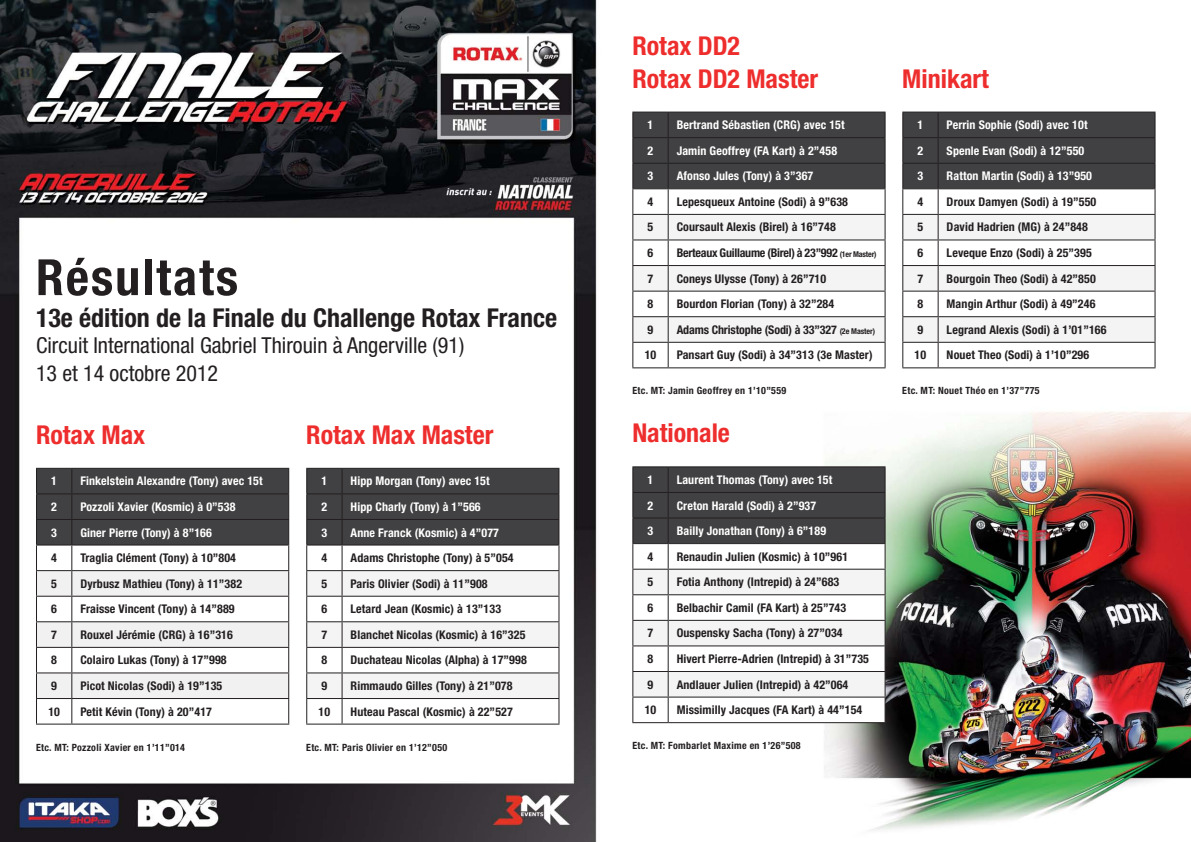
<style>
.page{position:relative;width:1191px;height:842px;background:#fff}
.page>*{position:absolute;margin:0;border:0;box-sizing:border-box;transform-origin:0 0}
.t1{font:700 condensed 50px "Helvetica Neue LT Pro";letter-spacing:.04em;color:#231f20}
.t2{font:700 condensed 26px/33px "Helvetica Neue LT Pro";color:#ee2d2d}
.t3{font:700 condensed 26px "Helvetica Neue LT Pro";color:#231f20}
.t4{font:condensed 22px/28px "Helvetica Neue LT Pro";color:#231f20}
.t5{font:700 condensed 12px "Helvetica Neue LT Pro";letter-spacing:.01em;color:#231f20}
.t6{font:700 condensed 12px "Helvetica Neue LT Pro";letter-spacing:.01em;color:#fff}
.t7{font:700 condensed 12px "Helvetica Neue LT Pro";letter-spacing:-.02em;color:#231f20}
.t8{font:700 condensed 12px "Helvetica Neue LT Pro";letter-spacing:-.01em;color:#231f20}
.t9{font:700 condensed 10px "Helvetica Neue LT Pro";letter-spacing:.03em;color:#231f20}
.s1{font-size:8px}
</style>
<div class="page">
<img style="left:0;top:0;width:1191px;height:842px">
<hr style="left:36px;top:724px;width:36px;height:1px;background:#231f20">
<hr style="left:72px;top:724px;width:217px;height:1px;background:#231f20">
<svg style="left:36px;top:468px;width:253px;height:256px"></svg>
<hr style="left:72px;top:544px;width:217px;height:1px;background:#231f20">
<hr style="left:306px;top:724px;width:36px;height:1px;background:#231f20">
<hr style="left:342px;top:724px;width:217px;height:1px;background:#231f20">
<svg style="left:306px;top:468px;width:253px;height:256px"></svg>
<hr style="left:342px;top:544px;width:217px;height:1px;background:#231f20">
<hr style="left:632px;top:367px;width:36px;height:1px;background:#231f20">
<hr style="left:668px;top:367px;width:217px;height:1px;background:#231f20">
<svg style="left:632px;top:112px;width:253px;height:255px"></svg>
<hr style="left:668px;top:188px;width:217px;height:1px;background:#231f20">
<hr style="left:632px;top:722px;width:36px;height:1px;background:#231f20">
<hr style="left:668px;top:722px;width:217px;height:1px;background:#231f20">
<hr style="left:632px;top:466px;width:36px;height:1px;background:#231f20">
<hr style="left:668px;top:466px;width:217px;height:1px;background:#231f20">
<svg style="left:632px;top:467px;width:253px;height:255px"></svg>
<hr style="left:668px;top:543px;width:217px;height:1px;background:#231f20">
<hr style="left:902px;top:367px;width:36px;height:1px;background:#231f20">
<hr style="left:938px;top:367px;width:217px;height:1px;background:#231f20">
<svg style="left:902px;top:112px;width:253px;height:255px"></svg>
<hr style="left:938px;top:188px;width:217px;height:1px;background:#231f20">
<h1 class="t1" style="left:36px;top:247px;width:203px">Résultats</h1>
<h2 class="t3" style="left:36px;top:302px;width:522px">13e édition de la Finale du Challenge Rotax France</h2>
<h3 class="t4" style="left:36px;top:331px;width:430px">Circuit International Gabriel Thirouin à Angerville (91)<br>13 et 14 octobre 2012</h3>
<h2 class="t2" style="left:36px;top:418px;width:111px">Rotax Max</h2>
<p class="t6" style="left:51px;top:474px;width:7px">1</p>
<p class="t6" style="left:80px;top:474px;width:184px">Finkelstein Alexandre (Tony) avec 15t</p>
<p class="t6" style="left:51px;top:499px;width:7px">2</p>
<p class="t6" style="left:80px;top:499px;width:157px">Pozzoli Xavier (Kosmic) à 0”538</p>
<p class="t6" style="left:51px;top:525px;width:7px">3</p>
<p class="t6" style="left:80px;top:525px;width:133px">Giner Pierre (Tony) à 8”166</p>
<p class="t5" style="left:51px;top:551px;width:7px">4</p>
<p class="t5" style="left:80px;top:551px;width:157px">Traglia Clément (Tony) à 10”804</p>
<p class="t5" style="left:51px;top:576px;width:7px">5</p>
<p class="t5" style="left:80px;top:576px;width:163px">Dyrbusz Mathieu (Tony) à 11”382</p>
<p class="t5" style="left:51px;top:602px;width:7px">6</p>
<p class="t5" style="left:80px;top:602px;width:156px">Fraisse Vincent (Tony) à 14”889</p>
<p class="t5" style="left:51px;top:627px;width:7px">7</p>
<p class="t5" style="left:80px;top:627px;width:154px">Rouxel Jérémie (CRG) à 16”316</p>
<p class="t5" style="left:51px;top:653px;width:7px">8</p>
<p class="t5" style="left:80px;top:653px;width:148px">Colairo Lukas (Tony) à 17”998</p>
<p class="t5" style="left:51px;top:678px;width:7px">9</p>
<p class="t5" style="left:80px;top:678px;width:144px">Picot Nicolas (Sodi) à 19”135</p>
<p class="t5" style="left:48px;top:704px;width:13px">10</p>
<p class="t5" style="left:80px;top:704px;width:133px">Petit Kévin (Tony) à 20”417</p>
<p class="t9" style="left:36px;top:741px;width:150px">Etc. MT: Pozzoli Xavier en 1’11”014</p>
<h2 class="t2" style="left:306px;top:418px;width:189px">Rotax Max Master</h2>
<p class="t6" style="left:321px;top:474px;width:7px">1</p>
<p class="t6" style="left:350px;top:474px;width:141px">Hipp Morgan (Tony) avec 15t</p>
<p class="t6" style="left:321px;top:499px;width:7px">2</p>
<p class="t6" style="left:350px;top:499px;width:132px">Hipp Charly (Tony) à 1”566</p>
<p class="t6" style="left:321px;top:525px;width:7px">3</p>
<p class="t6" style="left:350px;top:525px;width:150px">Anne Franck (Kosmic) à 4”077</p>
<p class="t5" style="left:321px;top:551px;width:7px">4</p>
<p class="t5" style="left:350px;top:551px;width:165px">Adams Christophe (Tony) à 5”054</p>
<p class="t5" style="left:321px;top:576px;width:7px">5</p>
<p class="t5" style="left:350px;top:576px;width:139px">Paris Olivier (Sodi) à 11”908</p>
<p class="t5" style="left:321px;top:602px;width:7px">6</p>
<p class="t5" style="left:350px;top:602px;width:152px">Letard Jean (Kosmic) à 13”133</p>
<p class="t5" style="left:321px;top:627px;width:7px">7</p>
<p class="t5" style="left:350px;top:627px;width:176px">Blanchet Nicolas (Kosmic) à 16”325</p>
<p class="t5" style="left:321px;top:653px;width:7px">8</p>
<p class="t5" style="left:350px;top:653px;width:178px">Duchateau Nicolas (Alpha) à 17”998</p>
<p class="t5" style="left:321px;top:678px;width:7px">9</p>
<p class="t5" style="left:350px;top:678px;width:163px">Rimmaudo Gilles (Tony) à 21”078</p>
<p class="t5" style="left:318px;top:704px;width:13px">10</p>
<p class="t5" style="left:350px;top:704px;width:164px">Huteau Pascal (Kosmic) à 22”527</p>
<p class="t9" style="left:306px;top:741px;width:142px">Etc. MT: Paris Olivier en 1’12”050</p>
<h2 class="t2" style="left:632px;top:28px;width:187px">Rotax DD2<br>Rotax DD2 Master</h2>
<p class="t6" style="left:647px;top:118px;width:7px">1</p>
<p class="t6" style="left:676px;top:118px;width:169px">Bertrand Sébastien (CRG) avec 15t</p>
<p class="t6" style="left:647px;top:143px;width:7px">2</p>
<p class="t6" style="left:676px;top:143px;width:162px">Jamin Geoffrey (FA Kart) à 2”458</p>
<p class="t6" style="left:647px;top:169px;width:7px">3</p>
<p class="t6" style="left:676px;top:169px;width:138px">Afonso Jules (Tony) à 3”367</p>
<p class="t5" style="left:647px;top:194px;width:7px">4</p>
<p class="t5" style="left:676px;top:194px;width:173px">Lepesqueux Antoine (Sodi) à 9”638</p>
<p class="t5" style="left:647px;top:220px;width:7px">5</p>
<p class="t5" style="left:676px;top:220px;width:161px">Coursault Alexis (Birel) à 16”748</p>
<p class="t5" style="left:647px;top:245px;width:7px">6</p>
<p class="t7" style="left:676px;top:245px;width:201px">Berteaux Guillaume (Birel) à 23”992 <span class="s1">(1er Master)</span></p>
<p class="t5" style="left:647px;top:271px;width:7px">7</p>
<p class="t5" style="left:676px;top:271px;width:151px">Coneys Ulysse (Tony) à 26”710</p>
<p class="t5" style="left:647px;top:297px;width:7px">8</p>
<p class="t5" style="left:676px;top:297px;width:159px">Bourdon Florian (Tony) à 32”284</p>
<p class="t5" style="left:647px;top:322px;width:7px">9</p>
<p class="t8" style="left:676px;top:322px;width:200px">Adams Christophe (Sodi) à 33”327 <span class="s1">(2e Master)</span></p>
<p class="t5" style="left:644px;top:348px;width:13px">10</p>
<p class="t5" style="left:676px;top:348px;width:197px">Pansart Guy (Sodi) à 34”313 (3e Master)</p>
<p class="t9" style="left:632px;top:385px;width:155px">Etc. MT: Jamin Geoffrey en 1’10”559</p>
<h2 class="t2" style="left:632px;top:416px;width:99px">Nationale</h2>
<p class="t6" style="left:647px;top:472px;width:7px">1</p>
<p class="t6" style="left:676px;top:472px;width:157px">Laurent Thomas (Tony) avec 15t</p>
<p class="t6" style="left:647px;top:498px;width:7px">2</p>
<p class="t6" style="left:676px;top:498px;width:141px">Creton Harald (Sodi) à 2”937</p>
<p class="t6" style="left:647px;top:524px;width:7px">3</p>
<p class="t6" style="left:676px;top:524px;width:151px">Bailly Jonathan (Tony) à 6”189</p>
<p class="t5" style="left:647px;top:549px;width:7px">4</p>
<p class="t5" style="left:676px;top:549px;width:173px">Renaudin Julien (Kosmic) à 10”961</p>
<p class="t5" style="left:647px;top:575px;width:7px">5</p>
<p class="t5" style="left:676px;top:575px;width:164px">Fotia Anthony (Intrepid) à 24”683</p>
<p class="t5" style="left:647px;top:600px;width:7px">6</p>
<p class="t5" style="left:676px;top:600px;width:171px">Belbachir Camil (FA Kart) à 25”743</p>
<p class="t5" style="left:647px;top:626px;width:7px">7</p>
<p class="t5" style="left:676px;top:626px;width:167px">Ouspensky Sacha (Tony) à 27”034</p>
<p class="t5" style="left:647px;top:651px;width:7px">8</p>
<p class="t5" style="left:676px;top:651px;width:194px">Hivert Pierre-Adrien (Intrepid) à 31”735</p>
<p class="t5" style="left:647px;top:677px;width:7px">9</p>
<p class="t5" style="left:676px;top:677px;width:173px">Andlauer Julien (Intrepid) à 42”064</p>
<p class="t5" style="left:644px;top:703px;width:13px">10</p>
<p class="t5" style="left:676px;top:703px;width:187px">Missimilly Jacques (FA Kart) à 44”154</p>
<p class="t9" style="left:632px;top:739px;width:170px">Etc. MT: Fombarlet Maxime en 1’26”508</p>
<h2 class="t2" style="left:902px;top:61px;width:88px">Minikart</h2>
<p class="t6" style="left:917px;top:118px;width:7px">1</p>
<p class="t6" style="left:946px;top:118px;width:142px">Perrin Sophie (Sodi) avec 10t</p>
<p class="t6" style="left:917px;top:143px;width:7px">2</p>
<p class="t6" style="left:946px;top:143px;width:139px">Spenle Evan (Sodi) à 12”550</p>
<p class="t6" style="left:917px;top:169px;width:7px">3</p>
<p class="t6" style="left:946px;top:169px;width:147px">Ratton Martin (Sodi) à 13”950</p>
<p class="t5" style="left:917px;top:194px;width:7px">4</p>
<p class="t5" style="left:946px;top:194px;width:151px">Droux Damyen (Sodi) à 19”550</p>
<p class="t5" style="left:917px;top:220px;width:7px">5</p>
<p class="t5" style="left:946px;top:220px;width:143px">David Hadrien (MG) à 24”848</p>
<p class="t5" style="left:917px;top:245px;width:7px">6</p>
<p class="t5" style="left:946px;top:245px;width:147px">Leveque Enzo (Sodi) à 25”395</p>
<p class="t5" style="left:917px;top:271px;width:7px">7</p>
<p class="t5" style="left:946px;top:271px;width:151px">Bourgoin Theo (Sodi) à 42”850</p>
<p class="t5" style="left:917px;top:297px;width:7px">8</p>
<p class="t5" style="left:946px;top:297px;width:150px">Mangin Arthur (Sodi) à 49”246</p>
<p class="t5" style="left:917px;top:322px;width:7px">9</p>
<p class="t5" style="left:946px;top:322px;width:161px">Legrand Alexis (Sodi) à 1’01”166</p>
<p class="t5" style="left:914px;top:348px;width:13px">10</p>
<p class="t5" style="left:946px;top:348px;width:144px">Nouet Theo (Sodi) à 1’10”296</p>
<p class="t9" style="left:902px;top:385px;width:139px">Etc. MT: Nouet Théo en 1’37”775</p>
</div>
